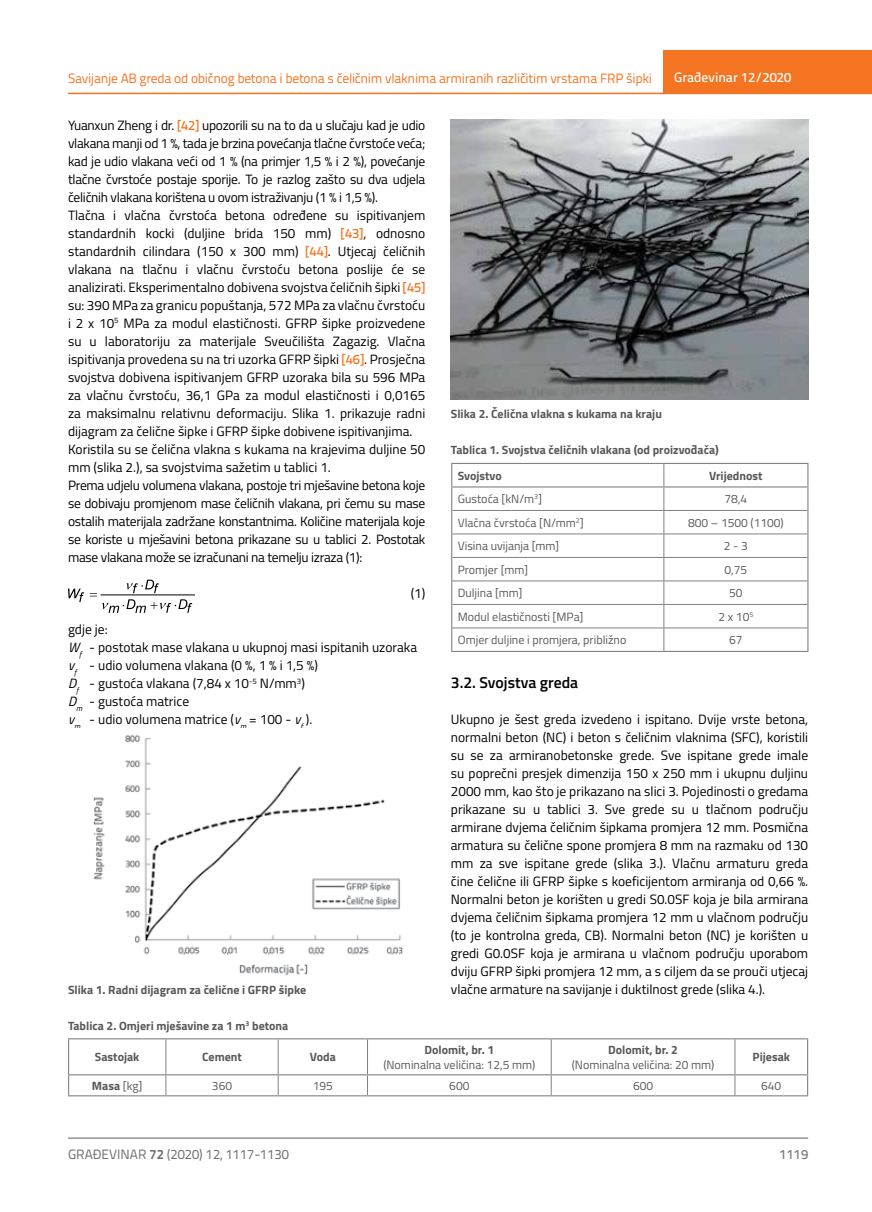
<style>
.page{position:relative;width:872px;height:1212px;background:#fff}
.page>*{position:absolute;margin:0;border:0;box-sizing:border-box;transform-origin:0 0}
.t1{font:600 15.75px "Titillium";color:#000}
.t2{font:13.5px/18px "Titillium";color:#000}
.t3{font:13.5px "Titillium Text 22 L";letter-spacing:-.02em;color:#f47421}
.t4{font:13.5px "Titillium Text 22 L";color:#6d6e71}
.t5{font:500 13.5px "Titillium Text 22 L";color:#fff}
.t6{font:500 13.5px "Titillium Text 22 L";color:#797a7d}
.t7{font:700 12px "Titillium";color:#58595b}
.t8{font:12px "Titillium";color:#58595b}
.s1{font-family:"Titillium Text 22 L";font-weight:500;color:#f47421}
.s2{font-style:italic}
.s3{font-weight:400}
.s4{font-weight:700}
</style>
<div class="page">
<hr style="left:68px;top:93px;width:804px;height:1px;background:#f47421">
<div style="left:663px;top:50px;width:209px;height:44px;background:#f47421"></div>
<hr style="left:68px;top:1138px;width:740px;height:1px;background:#58595b">
<hr style="left:101px;top:594px;width:93px;height:1px;background:#000">
<svg style="left:68px;top:589px;width:16px;height:13px"></svg>
<svg style="left:90px;top:580px;width:102px;height:33px"></svg>
<hr style="left:452px;top:510px;width:212px;height:1px;background:#808285">
<hr style="left:664px;top:510px;width:143px;height:1px;background:#808285">
<hr style="left:452px;top:534px;width:212px;height:1px;background:#808285">
<hr style="left:664px;top:534px;width:143px;height:1px;background:#808285">
<hr style="left:452px;top:557px;width:212px;height:1px;background:#808285">
<hr style="left:664px;top:557px;width:143px;height:1px;background:#808285">
<hr style="left:452px;top:581px;width:212px;height:1px;background:#808285">
<hr style="left:664px;top:581px;width:143px;height:1px;background:#808285">
<hr style="left:452px;top:604px;width:212px;height:1px;background:#808285">
<hr style="left:664px;top:604px;width:143px;height:1px;background:#808285">
<hr style="left:452px;top:628px;width:212px;height:1px;background:#808285">
<hr style="left:664px;top:628px;width:143px;height:1px;background:#808285">
<svg style="left:663px;top:464px;width:1px;height:187px"></svg>
<hr style="left:451px;top:651px;width:213px;height:1px;background:#808285">
<hr style="left:664px;top:651px;width:144px;height:1px;background:#808285">
<hr style="left:451px;top:463px;width:213px;height:1px;background:#808285">
<svg style="left:451px;top:464px;width:1px;height:187px"></svg>
<hr style="left:664px;top:463px;width:144px;height:1px;background:#808285">
<svg style="left:807px;top:464px;width:1px;height:187px"></svg>
<hr style="left:451px;top:486px;width:213px;height:1px;background:#808285">
<hr style="left:664px;top:486px;width:144px;height:1px;background:#808285">
<hr style="left:166px;top:1039px;width:1px;height:35px;background:#808285">
<hr style="left:278px;top:1039px;width:1px;height:35px;background:#808285">
<hr style="left:367px;top:1039px;width:1px;height:35px;background:#808285">
<hr style="left:551px;top:1039px;width:1px;height:35px;background:#808285">
<hr style="left:734px;top:1039px;width:1px;height:35px;background:#808285">
<svg style="left:166px;top:1075px;width:1px;height:20px"></svg>
<svg style="left:278px;top:1075px;width:1px;height:20px"></svg>
<svg style="left:367px;top:1075px;width:1px;height:20px"></svg>
<svg style="left:551px;top:1075px;width:1px;height:20px"></svg>
<svg style="left:734px;top:1075px;width:1px;height:20px"></svg>
<svg style="left:68px;top:1075px;width:1px;height:20px"></svg>
<svg style="left:807px;top:1075px;width:1px;height:20px"></svg>
<hr style="left:68px;top:1095px;width:98px;height:1px;background:#808285">
<hr style="left:166px;top:1095px;width:112px;height:1px;background:#808285">
<hr style="left:278px;top:1095px;width:89px;height:1px;background:#808285">
<hr style="left:367px;top:1095px;width:184px;height:1px;background:#808285">
<hr style="left:551px;top:1095px;width:184px;height:1px;background:#808285">
<hr style="left:735px;top:1095px;width:73px;height:1px;background:#808285">
<hr style="left:68px;top:1038px;width:98px;height:1px;background:#808285">
<hr style="left:68px;top:1039px;width:1px;height:35px;background:#808285">
<hr style="left:166px;top:1038px;width:112px;height:1px;background:#808285">
<hr style="left:278px;top:1038px;width:89px;height:1px;background:#808285">
<hr style="left:367px;top:1038px;width:184px;height:1px;background:#808285">
<hr style="left:551px;top:1038px;width:184px;height:1px;background:#808285">
<hr style="left:735px;top:1038px;width:73px;height:1px;background:#808285">
<hr style="left:807px;top:1039px;width:1px;height:35px;background:#808285">
<hr style="left:68px;top:1074px;width:98px;height:1px;background:#808285">
<hr style="left:166px;top:1074px;width:112px;height:1px;background:#808285">
<hr style="left:278px;top:1074px;width:89px;height:1px;background:#808285">
<hr style="left:367px;top:1074px;width:184px;height:1px;background:#808285">
<hr style="left:551px;top:1074px;width:184px;height:1px;background:#808285">
<hr style="left:735px;top:1074px;width:73px;height:1px;background:#808285">
<img style="left:93px;top:734px;width:310px;height:242px">
<img style="left:451px;top:119px;width:357px;height:281px">
<p class="t3" style="left:68px;top:68px;width:585px">Savijanje AB greda od običnog betona i betona s čeličnim vlaknima armiranih različitim vrstama FRP šipki</p>
<p class="t2" style="left:68px;top:115px;width:359px">Yuanxun Zheng i dr. <span class="s1">[42]</span> upozorili su na to da u slučaju kad je udio vlakana manji od 1 %, tada je brzina povećanja tlačne čvrstoće veća; kad je udio vlakana veći od 1 % (na primjer 1,5 % i 2 %), povećanje tlačne čvrstoće postaje sporije. To je razlog zašto su dva udjela čeličnih vlakana korištena u ovom istraživanju (1 % i 1,5 %).<br>Tlačna i vlačna čvrstoća betona određene su ispitivanjem standardnih kocki (duljine brida 150 mm) <span class="s1">[43]</span>, odnosno standardnih cilindara (150 x 300 mm) <span class="s1">[44]</span>. Utjecaj čeličnih vlakana na tlačnu i vlačnu čvrstoću betona poslije će se analizirati. Eksperimentalno dobivena svojstva čeličnih šipki <span class="s1">[45] </span>su: 390 MPa za granicu popuštanja, 572 MPa za vlačnu čvrstoću i 2 x 10<sup>5</sup> MPa za modul elastičnosti. GFRP šipke proizvedene su u laboratoriju za materijale Sveučilišta Zagazig. Vlačna ispitivanja provedena su na tri uzorka GFRP šipki <span class="s1">[46]</span>. Prosječna svojstva dobivena ispitivanjem GFRP uzoraka bila su 596 MPa za vlačnu čvrstoću, 36,1 GPa za modul elastičnosti i 0,0165 za maksimalnu relativnu deformaciju. Slika 1. prikazuje radni dijagram za čelične šipke i GFRP šipke dobivene ispitivanjima.<br>Koristila su se čelična vlakna s kukama na krajevima duljine 50 mm (slika 2.), sa svojstvima sažetim u tablici 1.<br>Prema udjelu volumena vlakana, postoje tri mješavine betona koje se dobivaju promjenom mase čeličnih vlakana, pri čemu su mase ostalih materijala zadržane konstantnima. Količine materijala koje se koriste u mješavini betona prikazane su u tablici 2. Postotak mase vlakana može se izračunani na temelju izraza (1):</p>
<p class="t2" style="left:411px;top:583px;width:16px">(1)</p>
<p class="t2" style="left:68px;top:620px;width:350px">gdje je:<br><span class="s2">W</span><sub>f</sub> - postotak mase vlakana u ukupnoj masi ispitanih uzoraka <span class="s2">v</span><sub>f</sub> - udio volumena vlakana (0 %, 1 % i 1,5 %)<br><span class="s2">D</span><sub>f</sub> - gustoća vlakana (7,84 x 10<sup>-5</sup> N/mm<sup>3</sup>)<br><span class="s2">D</span><sub>m</sub> - gustoća matrice<br><span class="s2">v</span><sub>m</sub> - udio volumena matrice (<span class="s2">v</span><sub>m</sub> = 100 - <span class="s2">v</span><sub>f</sub> ).</p>
<p class="t5" style="left:674px;top:67px;width:118px">Građevinar 12/2020</p>
<p class="t7" style="left:451px;top:404px;width:213px">Slika 2. Čelična vlakna s kukama na kraju</p>
<p class="t7" style="left:451px;top:440px;width:269px">Tablica 1. Svojstva čeličnih vlakana (od proizvođača)</p>
<p class="t7" style="left:458px;top:466px;width:46px">Svojstvo</p>
<p class="t7" style="left:709px;top:466px;width:55px">Vrijednost</p>
<p class="t8" style="left:458px;top:490px;width:86px">Gustoća [kN/m<sup>3</sup>]</p>
<p class="t8" style="left:724px;top:490px;width:24px">78,4</p>
<p class="t8" style="left:458px;top:514px;width:127px">Vlačna čvrstoća [N/mm<sup>2</sup>]</p>
<p class="t8" style="left:688px;top:514px;width:97px">800 – 1500 (1100)</p>
<p class="t8" style="left:458px;top:537px;width:103px">Visina uvijanja [mm]</p>
<p class="t8" style="left:724px;top:537px;width:25px">2 - 3</p>
<p class="t8" style="left:458px;top:561px;width:72px">Promjer [mm]</p>
<p class="t8" style="left:724px;top:561px;width:24px">0,75</p>
<p class="t8" style="left:458px;top:584px;width:66px">Duljina [mm]</p>
<p class="t8" style="left:729px;top:584px;width:15px">50</p>
<p class="t8" style="left:458px;top:608px;width:127px">Modul elastičnosti [MPa]</p>
<p class="t8" style="left:718px;top:608px;width:36px">2 x 10<sup>5</sup></p>
<p class="t8" style="left:458px;top:631px;width:170px">Omjer duljine i promjera, približno</p>
<p class="t8" style="left:729px;top:631px;width:15px">67</p>
<p class="t1" style="left:451px;top:671px;width:129px">3.2. Svojstva greda</p>
<p class="t2" style="left:451px;top:710px;width:359px;text-align:justify">Ukupno je šest greda izvedeno i ispitano. Dvije vrste betona, normalni beton (NC) i beton s čeličnim vlaknima (SFC), koristili su se za armiranobetonske grede. Sve ispitane grede imale su poprečni presjek dimenzija 150 x 250 mm i ukupnu duljinu 2000 mm, kao što je prikazano na slici 3. Pojedinosti o gredama prikazane su u tablici 3. Sve grede su u tlačnom području armirane dvjema čeličnim šipkama promjera 12 mm. Posmična armatura su čelične spone promjera 8 mm na razmaku od 130 mm za sve ispitane grede (slika 3.). Vlačnu armaturu greda čine čelične ili GFRP šipke s koeficijentom armiranja od 0,66 %.<br>Normalni beton je korišten u gredi S0.0SF koja je bila armirana dvjema čeličnim šipkama promjera 12 mm u vlačnom području (to je kontrolna greda, CB). Normalni beton (NC) je korišten u gredi G0.0SF koja je armirana u vlačnom području uporabom dviju GFRP šipki promjera 12 mm, a s ciljem da se prouči utjecaj vlačne armature na savijanje i duktilnost grede (slika 4.).</p>
<p class="t7" style="left:68px;top:981px;width:240px">Slika 1. Radni dijagram za čelične i GFRP šipke</p>
<p class="t7" style="left:68px;top:1017px;width:222px">Tablica 2. Omjeri mješavine za 1 m<sup>3</sup> betona</p>
<p class="t7" style="left:95px;top:1048px;width:46px">Sastojak</p>
<p class="t7" style="left:202px;top:1048px;width:41px">Cement</p>
<p class="t7" style="left:310px;top:1048px;width:27px">Voda</p>
<p class="t7" style="left:424px;top:1040px;width:71px">Dolomit, br. 1</p>
<p class="t8" style="left:383px;top:1056px;width:153px">(Nominalna veličina: 12,5 mm)</p>
<p class="t7" style="left:608px;top:1040px;width:71px">Dolomit, br. 2</p>
<p class="t8" style="left:572px;top:1056px;width:144px">(Nominalna veličina: 20 mm)</p>
<p class="t7" style="left:752px;top:1048px;width:39px">Pijesak</p>
<p class="t7" style="left:92px;top:1076px;width:52px">Masa <span class="s3">[kg]</span></p>
<p class="t8" style="left:212px;top:1077px;width:22px">360</p>
<p class="t8" style="left:313px;top:1077px;width:22px">195</p>
<p class="t8" style="left:449px;top:1077px;width:22px">600</p>
<p class="t8" style="left:633px;top:1077px;width:22px">600</p>
<p class="t8" style="left:761px;top:1077px;width:22px">640</p>
<p class="t4" style="left:68px;top:1144px;width:222px">GRAĐEVINAR <span class="s4">72</span> (2020) 12, 1117-1130</p>
<p class="t6" style="left:779px;top:1144px;width:30px">1119</p>
</div>
